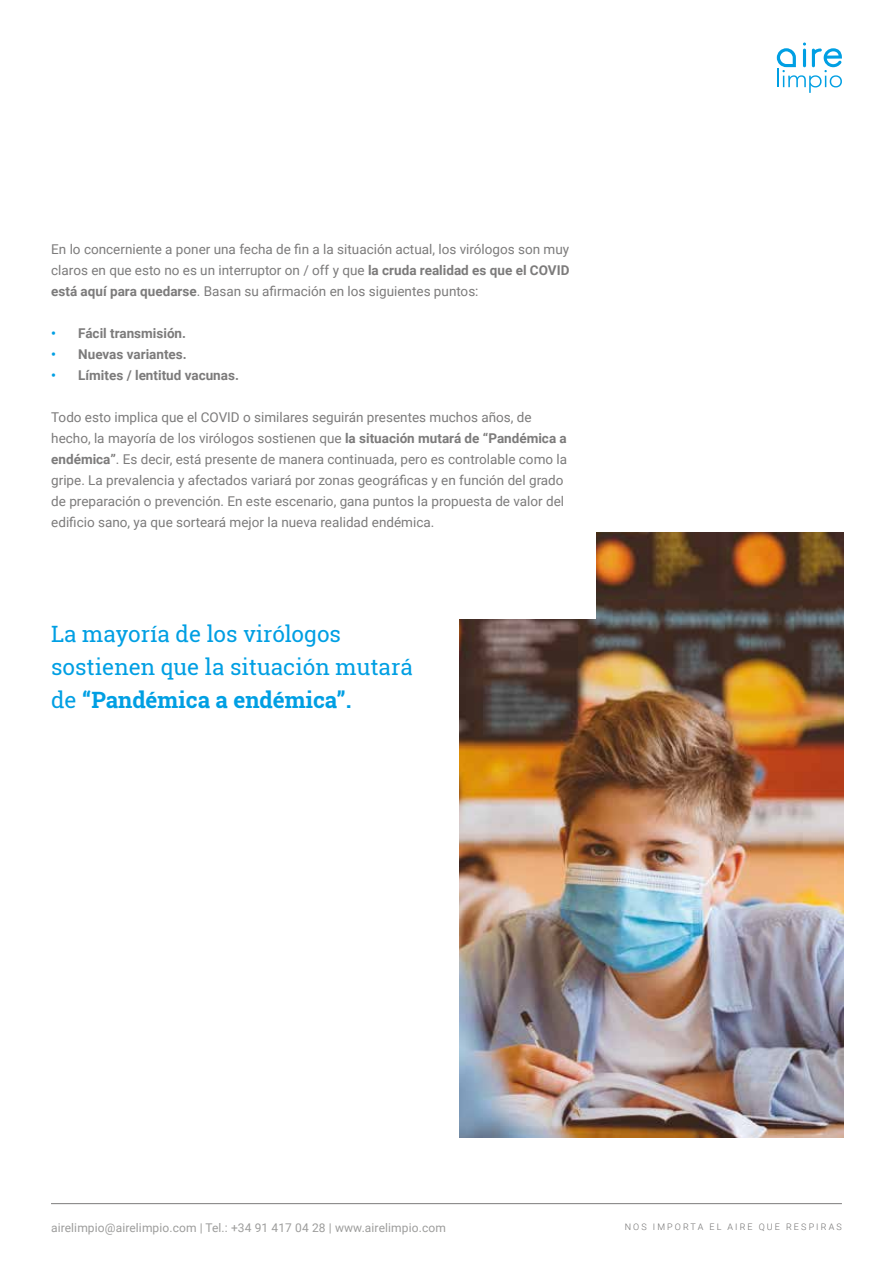
<style>
.page{position:relative;width:893px;height:1263px;background:#fff}
.page>*{position:absolute;margin:0;border:0;box-sizing:border-box;transform-origin:0 0}
.t1{font:22.5px/33px "Roboto Slab";color:#009fe3}
.t2{font:13.5px/21px "Roboto";color:#7c7b7b;text-align:justify}
.t3{font:700 13.5px "Roboto";color:#7c7b7b}
.t4{font:12px "Roboto";letter-spacing:.01em;color:#9d9d9c}
.t5{font:300 9px "Roboto";letter-spacing:.235em;color:#706f6f}
.s1{font-weight:700}
.s2{color:#009fe3}
</style>
<div class="page">
<svg style="left:777px;top:43px;width:65px;height:50px"></svg>
<hr style="left:51px;top:1203px;width:791px;height:1px;background:#7c7b7b">
<img style="left:459px;top:532px;width:384px;height:605px">
<div style="left:51px;top:158px;width:544px;height:461px;background:#fff"></div>
<p class="t2" style="left:51px;top:238px;width:520px">En lo concerniente a poner una fecha de fin a la situación actual, los virólogos son muy claros en que esto no es un interruptor on / off y que <span class="s1">la cruda realidad es que el COVID está aquí para quedarse</span>. Basan su afirmación en los siguientes puntos:</p>
<p class="t3" style="left:51px;top:324px;width:136px"><span class="s2">•</span> Fácil transmisión.</p>
<p class="t3" style="left:51px;top:345px;width:137px"><span class="s2">•</span> Nuevas variantes.</p>
<p class="t3" style="left:51px;top:366px;width:189px"><span class="s2">•</span> Límites / lentitud vacunas.</p>
<p class="t2" style="left:51px;top:407px;width:517px;text-align:left">Todo esto implica que el COVID o similares seguirán presentes muchos años, de hecho, la mayoría de los virólogos sostienen que <span class="s1">la situación mutará de “Pandémica a endémica”</span>. Es decir, está presente de manera continuada, pero es controlable como la gripe. La prevalencia y afectados variará por zonas geográficas y en función del grado de preparación o prevención. En este escenario, gana puntos la propuesta de valor del edificio sano, ya que sorteará mejor la nueva realidad endémica.</p>
<h1 class="t1" style="left:51px;top:617px;width:363px">La mayoría de los virólogos sostienen que la situación mutará de <span class="s1">“Pandémica a endémica”.</span></h1>
<p class="t4" style="left:51px;top:1219px;width:396px">airelimpio@airelimpio.com | Tel.: +34 91 417 04 28 | www.airelimpio.com</p>
<p class="t5" style="left:625px;top:1220px;width:218px">NOS IMPORTA EL AIRE QUE RESPIRAS</p>
</div>
